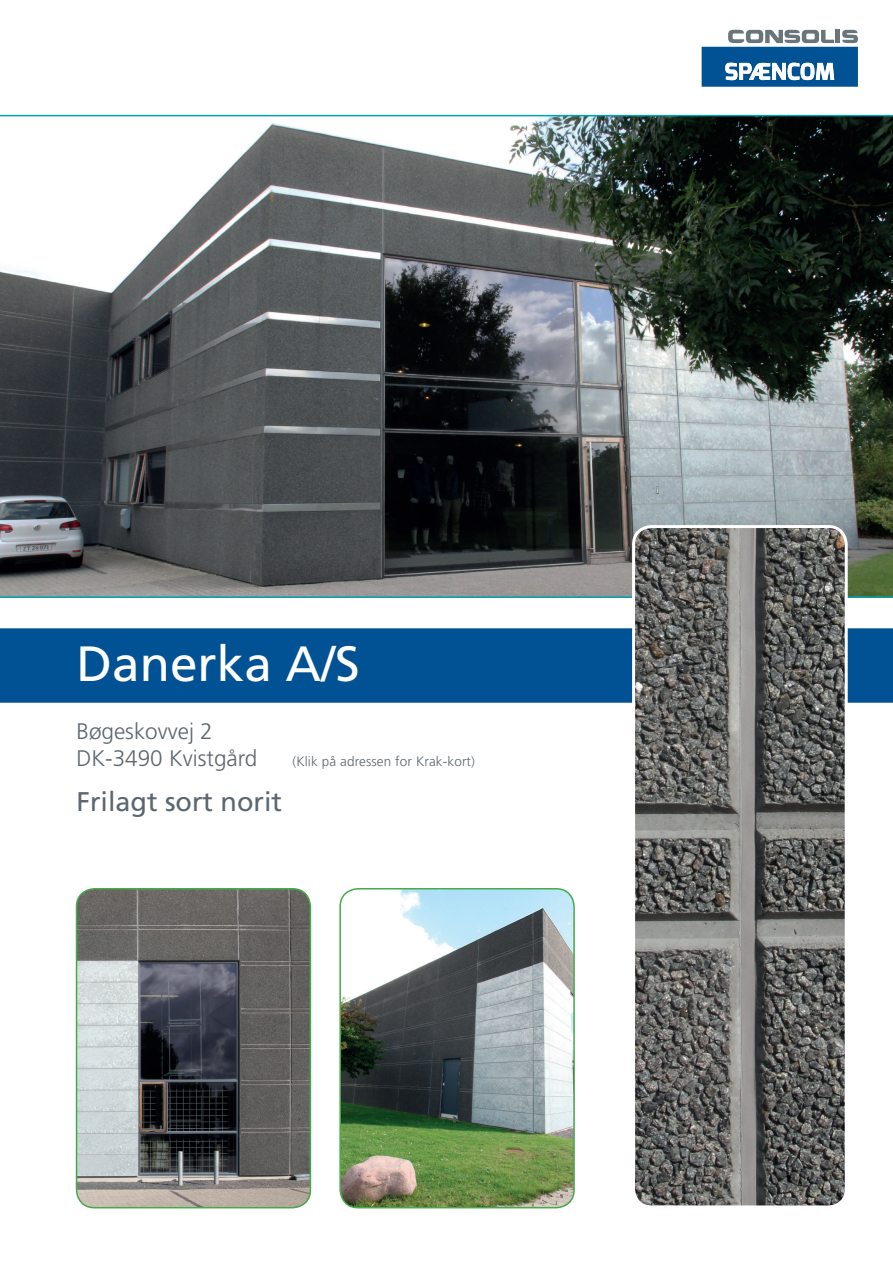
<style>
.page{position:relative;width:893px;height:1263px;background:#fff}
.page>*{position:absolute;margin:0;border:0;box-sizing:border-box;transform-origin:0 0}
.t1{font:49.5px "Frutiger";color:#fff}
.t2{font:27px "Frutiger";color:#5c666e}
.t3{font:300 22.5px/27px "Frutiger";color:#5c666e}
.t4{font:300 13.5px "Frutiger";letter-spacing:.01em;color:#5c666e}
</style>
<div class="page">
<div style="left:0;top:628px;width:893px;height:75px;background:#005294"></div>
<svg style="left:702px;top:30px;width:156px;height:57px"></svg>
<img style="left:0;top:116px;width:893px;height:480px">
<hr style="left:0;top:115px;width:893px;height:1px;background:#00a2b1">
<hr style="left:0;top:596px;width:893px;height:2px;background:#00a2b1">
<img style="left:341px;top:889px;width:233px;height:318px">
<div style="left:339px;top:888px;width:236px;height:320px;border:2px solid #45aa48;border-radius:18px"></div>
<img style="left:77px;top:889px;width:233px;height:319px">
<div style="left:76px;top:888px;width:235px;height:320px;border:2px solid #45aa48;border-radius:18px"></div>
<svg style="left:631px;top:523px;width:218px;height:683px;background:#6d6d6b"></svg>
<h1 class="t1" style="left:77px;top:635px;width:285px">Danerka A/S</h1>
<p class="t3" style="left:77px;top:718px;width:182px">Bøgeskovvej 2<br>DK-3490 Kvistgård</p>
<p class="t2" style="left:77px;top:786px;width:207px">Frilagt sort norit</p>
<p class="t4" style="left:293px;top:754px;width:184px">(Klik på adressen for Krak-kort)</p>
</div>
